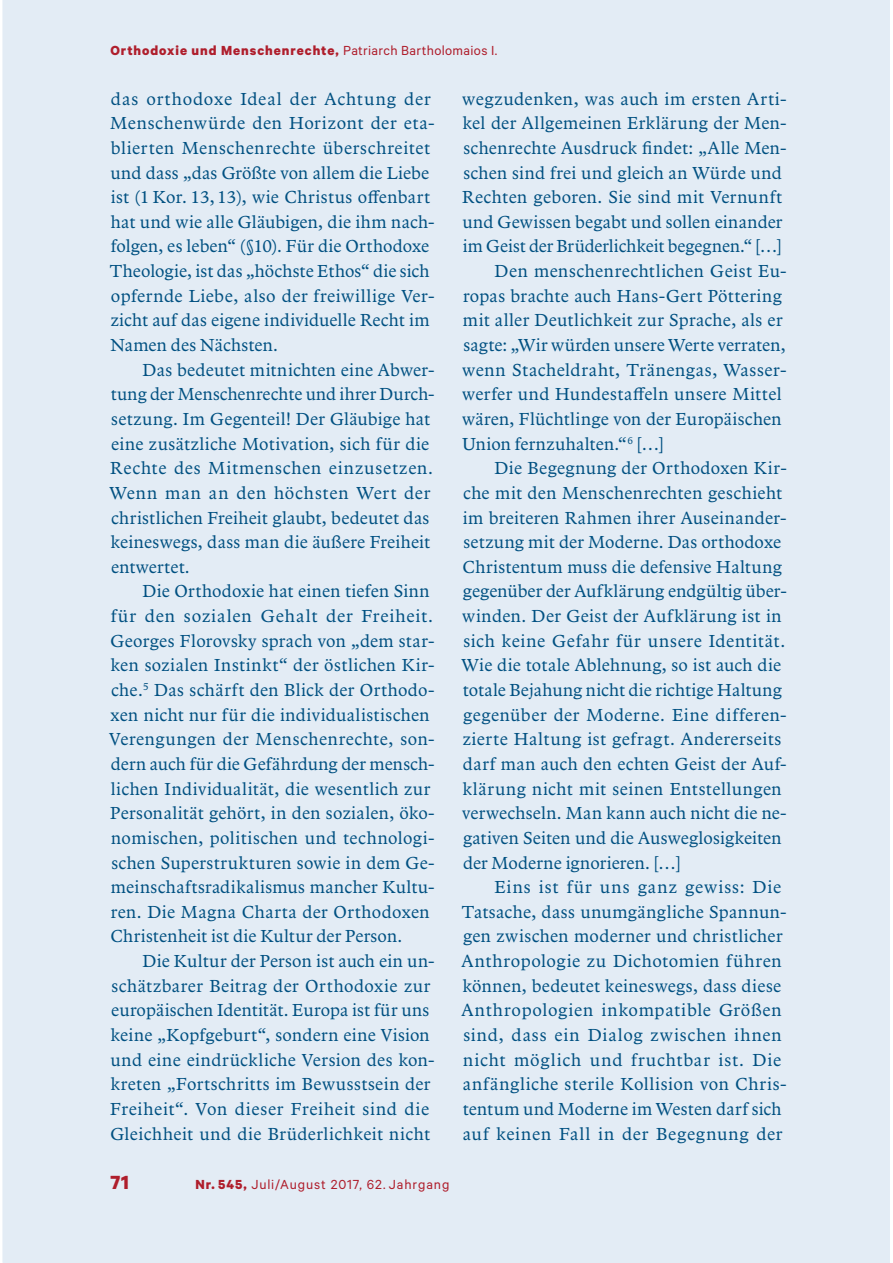
<style>
.page{position:relative;width:893px;height:1263px;background:#fff}
.page>*{position:absolute;margin:0;border:0;box-sizing:border-box;transform-origin:0 0}
.t1{font:700 21.45px "Calibre";color:#af1e2c}
.t2{font:18px/24.6px "Arbesco DT";letter-spacing:.02em;color:#005081}
.t3{font:18px "Arbesco DT";letter-spacing:.04em;color:#005081}
.t4{font:18px "Arbesco DT";letter-spacing:.045em;color:#005081}
.t5{font:18px "Arbesco DT";color:#005081}
.t6{font:18px "Arbesco DT";letter-spacing:.05em;color:#005081}
.t7{font:700 14.85px "Calibre";letter-spacing:.065em;color:#af1e2c}
.t8{font:14.85px "Calibre";letter-spacing:.06em;color:#af1e2c}
.s1{font-weight:400}
.s2{font-weight:700}
</style>
<div class="page">
<div style="left:3px;top:0;width:887px;height:1263px;background:#e3ecf5"></div>
<p class="t7" style="left:110px;top:46px;width:388px">Orthodoxie und Menschenrechte, <span class="s1">Patriarch Bartholomaios I.</span></p>
<p class="t2" style="left:110px;top:88px;width:326px">das orthodoxe Ideal der Achtung der Menschenwürde den Horizont der eta&shy;blier ten Menschenrechte überschreitet und dass „das Größte von allem die Liebe ist (1 Kor. 13, 13), wie Christus offenbart hat und wie alle Gläubigen, die ihm nach&shy;folgen, es leben“ (§10). Für die Orthodoxe Theologie, ist das „höchste Ethos“ die sich opfernde Liebe, also der freiwillige Ver&shy;zicht auf das eigene individuelle Recht im Namen des Nächsten.</p>
<p class="t2" style="left:110px;top:359px;width:326px;text-indent:33px">Das bedeutet mitnichten eine Abwer&shy;tung der Menschenrechte und ihrer Durch&shy;setzung. Im Gegenteil! Der Gläubige hat eine zusätzliche Motivation, sich für die Rechte des Mitmenschen einzusetzen.<br>Wenn man an den höchsten Wert der christlichen Freiheit glaubt, bedeutet das keineswegs, dass man die äußere Freiheit entwertet.</p>
<p class="t2" style="left:109px;top:580px;width:327px;text-indent:33px">Die Orthodoxie hat einen tiefen Sinn für den sozialen Gehalt der Freiheit.<br>Georges Florovsky sprach von „dem star&shy;ken sozialen Instinkt“ der östlichen Kir&shy;che.<sup>5</sup> Das schärft den Blick der Orthodo&shy;xen nicht nur für die individualistischen Verengungen der Menschenrechte, son&shy;dern auch für die Gefährdung der mensch&shy;lichen Individualität, die wesentlich zur Personalität gehört, in den sozialen, öko&shy;nomischen, politischen und technologi&shy;schen Superstrukturen sowie in dem Ge&shy;meinschaftsradikalismus mancher Kultu&shy;ren. Die Magna Charta der Orthodoxen Christenheit ist die Kultur der Person.</p>
<p class="t2" style="left:110px;top:950px;width:326px;text-indent:32px">Die Kultur der Person ist auch ein un&shy;schätzbarer Beitrag der Orthodoxie zur europäischen Identität. Europa ist für uns keine „Kopfgeburt“, sondern eine Vision und eine eindrückliche Version des kon&shy;kreten „Fortschritts im Bewusstsein der Freiheit“. Von dieser Freiheit sind die Gleichheit und die Brüderlichkeit nicht</p>
<p class="t2" style="left:462px;top:88px;width:326px">wegzudenken, was auch im ersten Arti-</p>
<p class="t2" style="left:463px;top:112px;width:325px">kel der Allgemeinen Erklärung der Men-</p>
<p class="t2" style="left:463px;top:137px;width:325px">schenrechte Ausdruck findet: „Alle Men-</p>
<p class="t2" style="left:463px;top:161px;width:320px">schen sind frei und gleich an Würde und</p>
<p class="t2" style="left:462px;top:186px;width:321px">Rechten geboren. Sie sind mit Vernunft</p>
<p class="t2" style="left:462px;top:211px;width:321px">und Gewissen begabt und sollen einander</p>
<p class="t5" style="left:463px;top:240px;width:321px">im Geist der Brüderlichkeit begegnen.“ […]</p>
<p class="t2" style="left:494px;top:260px;width:293px">Den menschenrechtlichen Geist Eu-</p>
<p class="t2" style="left:463px;top:285px;width:320px">ropas brachte auch Hans-Gert Pöttering</p>
<p class="t2" style="left:463px;top:309px;width:321px">mit aller Deutlichkeit zur Sprache, als er</p>
<p class="t2" style="left:463px;top:334px;width:324px">sagte: „Wir würden unsere Werte verraten,</p>
<p class="t2" style="left:462px;top:359px;width:326px">wenn Stacheldraht, Tränengas, Wasser-</p>
<p class="t2" style="left:462px;top:383px;width:321px">werfer und Hundestaffeln unsere Mittel</p>
<p class="t2" style="left:462px;top:408px;width:321px">wären, Flüchtlinge von der Europäischen</p>
<p class="t2" style="left:462px;top:433px;width:203px">Union fernzuhalten.“ <sup>6</sup> […]</p>
<p class="t2" style="left:494px;top:457px;width:293px">Die Begegnung der Orthodoxen Kir-</p>
<p class="t2" style="left:463px;top:482px;width:321px">che mit den Menschenrechten geschieht</p>
<p class="t2" style="left:463px;top:506px;width:325px">im breiteren Rahmen ihrer Auseinander-</p>
<p class="t2" style="left:463px;top:531px;width:319px">setzung mit der Moderne. Das orthodoxe</p>
<p class="t2" style="left:462px;top:556px;width:321px">Christentum muss die defensive Haltung</p>
<p class="t2" style="left:463px;top:580px;width:325px">gegenüber der Aufklärung endgültig über-</p>
<p class="t2" style="left:462px;top:605px;width:321px">winden. Der Geist der Aufklärung ist in</p>
<p class="t2" style="left:463px;top:630px;width:323px">sich keine Gefahr für unsere Identität.</p>
<p class="t2" style="left:461px;top:654px;width:321px">Wie die totale Ablehnung, so ist auch die</p>
<p class="t2" style="left:463px;top:679px;width:321px">totale Bejahung nicht die richtige Haltung</p>
<p class="t2" style="left:463px;top:704px;width:325px">gegenüber der Moderne. Eine differen-</p>
<p class="t2" style="left:463px;top:728px;width:320px">zierte Haltung ist gefragt. Andererseits</p>
<p class="t2" style="left:463px;top:753px;width:325px">darf man auch den echten Geist der Auf-</p>
<p class="t2" style="left:463px;top:778px;width:320px">klärung nicht mit seinen Entstellungen</p>
<p class="t2" style="left:462px;top:802px;width:326px">verwechseln. Man kann auch nicht die ne-</p>
<p class="t2" style="left:463px;top:827px;width:320px">gativen Seiten und die Ausweglosigkeiten</p>
<p class="t2" style="left:463px;top:851px;width:219px">der Moderne ignorieren. […]</p>
<p class="t6" style="left:494px;top:880px;width:288px">Eins ist für uns ganz gewiss: Die</p>
<p class="t2" style="left:462px;top:901px;width:326px">Tatsache, dass unumgängliche Spannun-</p>
<p class="t2" style="left:463px;top:925px;width:321px">gen zwischen moderner und christlicher</p>
<p class="t2" style="left:461px;top:950px;width:322px">Anthropologie zu Dichotomien führen</p>
<p class="t2" style="left:463px;top:975px;width:320px">können, bedeutet keineswegs, dass diese</p>
<p class="t3" style="left:461px;top:1004px;width:322px">Anthropologien inkompatible Größen</p>
<p class="t4" style="left:463px;top:1028px;width:320px">sind, dass ein Dialog zwischen ihnen</p>
<p class="t4" style="left:463px;top:1053px;width:320px">nicht möglich und fruchtbar ist. Die</p>
<p class="t2" style="left:463px;top:1073px;width:325px">anfäng liche sterile Kollision von Chris-</p>
<p class="t2" style="left:463px;top:1098px;width:320px">tentum und Moderne im Westen darf sich</p>
<p class="t3" style="left:463px;top:1127px;width:321px">auf keinen Fall in der Begegnung der</p>
<p class="t1" style="left:110px;top:1175px;width:20px">71</p>
<p class="t8" style="left:195px;top:1179px;width:255px"><span class="s2">Nr. 545,</span> Juli/August 2017, 62. Jahrgang</p>
</div>
